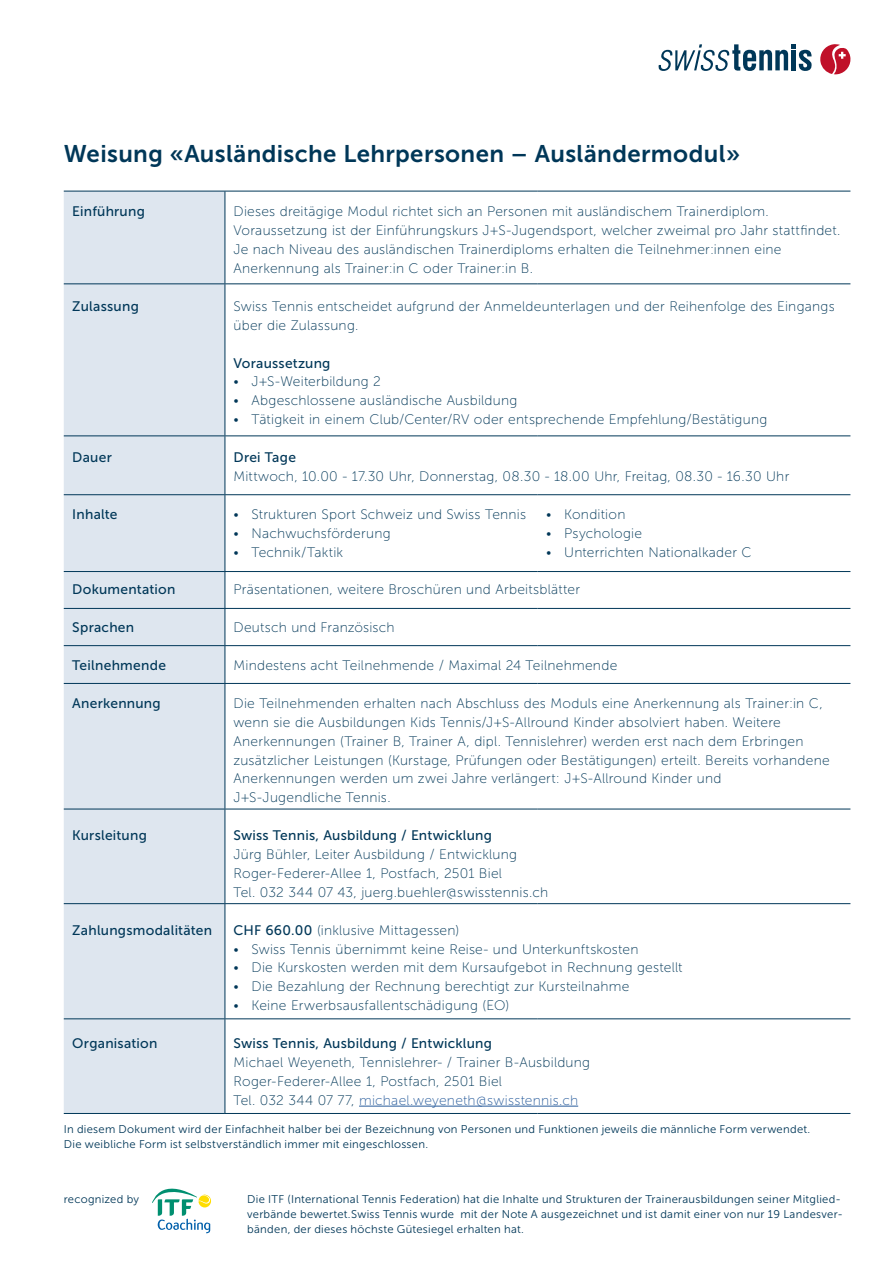
<style>
.page{position:relative;width:893px;height:1263px;background:#fff}
.page>*{position:absolute;margin:0;border:0;box-sizing:border-box;transform-origin:0 0}
.t1{font:24px "Museo Sans 700";letter-spacing:.015em;color:#003758}
.t2{font:13.8px/18.9px "Museo Sans 100";letter-spacing:.02em;color:#003758}
.t3{font:13.8px "Museo Sans 500";letter-spacing:.02em;color:#003758}
.t4{font:11.25px/15px "Museo Sans 300";letter-spacing:.025em;color:#003758}
.s1{font-family:"Museo Sans 500"}
.s2{color:#275b9b}
</style>
<div class="page">
<div style="left:64px;top:192px;width:161px;height:921px;background:#dee6ef"></div>
<hr style="left:64px;top:191px;width:161px;height:1px;background:#003758">
<hr style="left:225px;top:191px;width:313px;height:1px;background:#003758">
<hr style="left:538px;top:191px;width:312px;height:1px;background:#003758">
<hr style="left:64px;top:283px;width:161px;height:1px;background:#003758">
<hr style="left:225px;top:283px;width:313px;height:1px;background:#003758">
<hr style="left:538px;top:283px;width:312px;height:1px;background:#003758">
<hr style="left:64px;top:435px;width:161px;height:1px;background:#003758">
<hr style="left:225px;top:435px;width:313px;height:1px;background:#003758">
<hr style="left:538px;top:435px;width:312px;height:1px;background:#003758">
<hr style="left:64px;top:494px;width:161px;height:1px;background:#003758">
<hr style="left:225px;top:494px;width:313px;height:1px;background:#003758">
<hr style="left:538px;top:494px;width:312px;height:1px;background:#003758">
<hr style="left:64px;top:571px;width:161px;height:1px;background:#003758">
<hr style="left:225px;top:571px;width:313px;height:1px;background:#003758">
<hr style="left:538px;top:571px;width:312px;height:1px;background:#003758">
<hr style="left:64px;top:608px;width:161px;height:1px;background:#003758">
<hr style="left:225px;top:608px;width:313px;height:1px;background:#003758">
<hr style="left:538px;top:608px;width:312px;height:1px;background:#003758">
<hr style="left:64px;top:645px;width:161px;height:1px;background:#003758">
<hr style="left:225px;top:645px;width:313px;height:1px;background:#003758">
<hr style="left:538px;top:645px;width:312px;height:1px;background:#003758">
<hr style="left:64px;top:683px;width:161px;height:1px;background:#003758">
<hr style="left:225px;top:683px;width:313px;height:1px;background:#003758">
<hr style="left:538px;top:683px;width:312px;height:1px;background:#003758">
<hr style="left:64px;top:809px;width:161px;height:1px;background:#003758">
<hr style="left:225px;top:809px;width:313px;height:1px;background:#003758">
<hr style="left:538px;top:809px;width:312px;height:1px;background:#003758">
<hr style="left:64px;top:903px;width:161px;height:1px;background:#003758">
<hr style="left:225px;top:903px;width:313px;height:1px;background:#003758">
<hr style="left:538px;top:903px;width:312px;height:1px;background:#003758">
<hr style="left:64px;top:1018px;width:161px;height:1px;background:#003758">
<hr style="left:225px;top:1018px;width:313px;height:1px;background:#003758">
<hr style="left:538px;top:1018px;width:312px;height:1px;background:#003758">
<hr style="left:64px;top:1113px;width:161px;height:1px;background:#003758">
<hr style="left:225px;top:1113px;width:313px;height:1px;background:#003758">
<hr style="left:538px;top:1113px;width:312px;height:1px;background:#003758">
<hr style="left:225px;top:609px;width:1px;height:36px;background:#003758">
<hr style="left:225px;top:646px;width:1px;height:37px;background:#003758">
<hr style="left:225px;top:809px;width:1px;height:94px;background:#003758">
<hr style="left:225px;top:191px;width:1px;height:92px;background:#003758">
<hr style="left:225px;top:284px;width:1px;height:151px;background:#003758">
<hr style="left:225px;top:436px;width:1px;height:58px;background:#003758">
<hr style="left:225px;top:495px;width:1px;height:76px;background:#003758">
<hr style="left:225px;top:572px;width:1px;height:36px;background:#003758">
<hr style="left:225px;top:684px;width:1px;height:125px;background:#003758">
<hr style="left:225px;top:904px;width:1px;height:114px;background:#003758">
<hr style="left:225px;top:1019px;width:1px;height:94px;background:#003758">
<hr style="left:359px;top:1106px;width:219px;height:1px;background:#275b9b">
<svg style="left:659px;top:44px;width:153px;height:27px"></svg>
<svg style="left:820px;top:44px;width:30px;height:30px"></svg>
<svg style="left:152px;top:1188px;width:59px;height:45px"></svg>
<h1 class="t1" style="left:64px;top:140px;width:678px">Weisung «Ausländische Lehrpersonen – Ausländermodul»</h1>
<p class="t3" style="left:72px;top:204px;width:74px">Einführung</p>
<p class="t2" style="left:233px;top:202px;width:608px">Dieses dreitägige Modul richtet sich an Personen mit ausländischem Trainerdiplom.<br>Voraussetzung ist der Einführungskurs J+S-Jugendsport, welcher zweimal pro Jahr stattfindet.<br>Je nach Niveau des ausländischen Trainerdiploms erhalten die Teilnehmer:innen eine Anerkennung als Trainer:in C oder Trainer:in B.</p>
<p class="t3" style="left:72px;top:299px;width:68px">Zulassung</p>
<p class="t2" style="left:233px;top:297px;width:603px">Swiss Tennis entscheidet aufgrund der Anmeldeunterlagen und der Reihenfolge des Eingangs über die Zulassung.</p>
<p class="t3" style="left:233px;top:355px;width:99px">Voraussetzung</p>
<p class="t2" style="left:233px;top:372px;width:149px">• J+S-Weiterbildung 2</p>
<p class="t2" style="left:233px;top:391px;width:285px">• Abgeschlossene ausländische Ausbildung</p>
<p class="t2" style="left:233px;top:410px;width:535px">• Tätigkeit in einem Club/Center/RV oder entsprechende Empfehlung/Bestätigung</p>
<p class="t3" style="left:72px;top:450px;width:41px">Dauer</p>
<p class="t3" style="left:233px;top:450px;width:64px">Drei Tage</p>
<p class="t2" style="left:233px;top:467px;width:557px">Mittwoch, 10.00 - 17.30 Uhr, Donnerstag, 08.30 - 18.00 Uhr, Freitag, 08.30 - 16.30 Uhr</p>
<p class="t3" style="left:72px;top:506px;width:47px">Inhalte</p>
<p class="t2" style="left:233px;top:505px;width:294px">• Strukturen Sport Schweiz und Swiss Tennis</p>
<p class="t2" style="left:233px;top:524px;width:159px">• Nachwuchsförderung</p>
<p class="t2" style="left:233px;top:543px;width:111px">• Technik/Taktik</p>
<p class="t2" style="left:546px;top:505px;width:81px">• Kondition</p>
<p class="t2" style="left:546px;top:524px;width:97px">• Psychologie</p>
<p class="t2" style="left:546px;top:543px;width:207px">• Unterrichten Nationalkader C</p>
<p class="t3" style="left:72px;top:582px;width:105px">Dokumentation</p>
<p class="t2" style="left:233px;top:580px;width:348px">Präsentationen, weitere Broschüren und Arbeitsblätter</p>
<p class="t3" style="left:72px;top:620px;width:63px">Sprachen</p>
<p class="t2" style="left:233px;top:618px;width:163px">Deutsch und Französisch</p>
<p class="t3" style="left:72px;top:658px;width:95px">Teilnehmende</p>
<p class="t2" style="left:233px;top:656px;width:385px">Mindestens acht Teilnehmende / Maximal 24 Teilnehmende</p>
<p class="t3" style="left:72px;top:695px;width:90px">Anerkennung</p>
<p class="t2" style="left:233px;top:694px;width:598px">Die Teilnehmenden erhalten nach Abschluss des Moduls eine Anerkennung als Trainer:in C, wenn sie die Ausbildungen Kids Tennis/J+S-Allround Kinder absolviert haben. Weitere Anerkennungen (Trainer B, Trainer A, dipl. Tennislehrer) werden erst nach dem Erbringen zusätzlicher Leistungen (Kurstage, Prüfungen oder Bestätigungen) erteilt. Bereits vorhandene Anerkennungen werden um zwei Jahre verlängert: J+S-Allround Kinder und J+S-Jugendliche Tennis.</p>
<p class="t3" style="left:72px;top:828px;width:76px">Kursleitung</p>
<p class="t3" style="left:233px;top:828px;width:260px">Swiss Tennis, Ausbildung / Entwicklung</p>
<p class="t2" style="left:233px;top:845px;width:316px">Jürg Bühler, Leiter Ausbildung / Entwicklung<br>Roger-Federer-Allee 1, Postfach, 2501 Biel<br>Tel. 032 344 07 43, juerg.buehler@swisstennis.ch</p>
<p class="t3" style="left:72px;top:922px;width:141px">Zahlungsmodalitäten</p>
<p class="t2" style="left:233px;top:920px;width:227px"><span class="s1">CHF 660.00</span> (inklusive Mittagessen)</p>
<p class="t2" style="left:233px;top:939px;width:406px">• Swiss Tennis übernimmt keine Reise- und Unterkunftskosten</p>
<p class="t2" style="left:233px;top:958px;width:451px">• Die Kurskosten werden mit dem Kursaufgebot in Rechnung gestellt</p>
<p class="t2" style="left:233px;top:977px;width:398px">• Die Bezahlung der Rechnung berechtigt zur Kursteilnahme</p>
<p class="t2" style="left:233px;top:996px;width:277px">• Keine Erwerbsausfallentschädigung (EO)</p>
<p class="t3" style="left:72px;top:1036px;width:87px">Organisation</p>
<p class="t3" style="left:233px;top:1036px;width:260px">Swiss Tennis, Ausbildung / Entwicklung</p>
<p class="t2" style="left:233px;top:1053px;width:358px">Michael Weyeneth, Tennislehrer- / Trainer B-Ausbildung<br>Roger-Federer-Allee 1, Postfach, 2501 Biel<br>Tel. 032 344 07 77, <span class="s2">michael.weyeneth@swisstennis.ch</span></p>
<p class="t4" style="left:64px;top:1121px;width:748px">In diesem Dokument wird der Einfachheit halber bei der Bezeichnung von Personen und Funktionen jeweils die männliche Form verwendet.<br>Die weibliche Form ist selbstverständlich immer mit eingeschlossen.</p>
<p class="t4" style="left:64px;top:1191px;width:77px">recognized by</p>
<p class="t4" style="left:247px;top:1191px;width:597px">Die ITF (International Tennis Federation) hat die Inhalte und Strukturen der Trainerausbildungen seiner Mitglied&shy;verbände bewertet.Swiss Tennis wurde mit der Note A ausgezeichnet und ist damit einer von nur 19 Landesver&shy;bänden, der dieses höchste Gütesiegel erhalten hat.</p>
</div>
